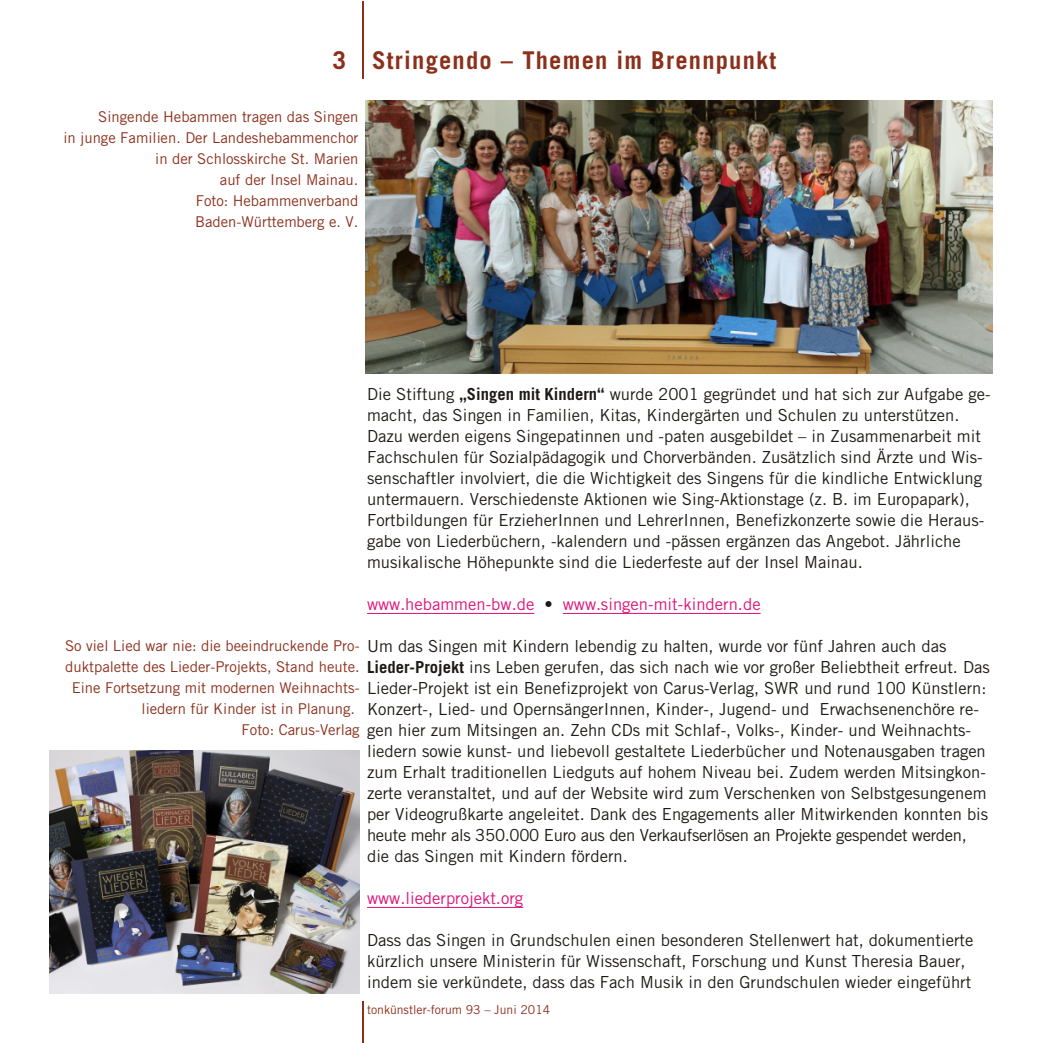
<style>
.page{position:relative;width:1043px;height:1043px;background:#fff}
.page>*{position:absolute;margin:0;border:0;box-sizing:border-box;transform-origin:0 0}
.t1{font:700 24.5px "Trade Gothic";letter-spacing:.05em;color:#8c301c}
.t2{font:16.62px/21px "Trade Gothic";color:#1f1a17}
.t3{font:16.62px "Trade Gothic";color:#de127a}
.t4{font:14.88px/21px "Trade Gothic";color:#8c301c;text-align:right}
.t5{font:12.25px "Trade Gothic";letter-spacing:-.005em;color:#8c301c}
.s1{font-weight:700}
.s2{color:#1f1a17}
</style>
<div class="page">
<hr style="left:367px;top:613px;width:167px;height:1px;background:#de127a">
<hr style="left:563px;top:613px;width:198px;height:1px;background:#de127a">
<hr style="left:367px;top:907px;width:156px;height:1px;background:#de127a">
<hr style="left:362px;top:1001px;width:2px;height:42px;background:#8c301c">
<hr style="left:362px;top:1px;width:2px;height:77px;background:#8c301c">
<img style="left:366px;top:100px;width:626px;height:274px">
<img style="left:50px;top:750px;width:309px;height:243px">
<h1 class="t1" style="left:332px;top:50px;width:446px">3 Stringendo – Themen im Brennpunkt</h1>
<p class="t4" style="left:63px;top:107px;width:297px">Sin gen de Heb am men tra gen das Sin gen<br>in jun ge Fa mi lien. Der Lan des he bam men chor in der Schloss kir che St. Ma rien<br>auf der In sel Mai nau.<br>Foto: Heb am men ver band<br>Ba den-Würt tem berg e. V.</p>
<p class="t2" style="left:367px;top:385px;width:625px">Die Stif tung <span class="s1">„Sin gen mit Kin dern“</span> wur de 2001 ge grün det und hat sich zur Auf ga be ge - macht, das Sin gen in Fa mi lien, Ki tas, Kin der gär ten und Schu len zu un ter stüt zen.<br>Dazu wer den ei gens Sin ge pa tin nen und -pa ten aus ge bil det – in Zu sam men ar beit mit Fach schu len für So zial päd ago gik und Chor ver bän den. Zu sätz lich sind Ärz te und Wis - sen schaft ler in vol viert, die die Wich tig keit des Sin gens für die kind li che Ent wic klung un ter mau ern. Ver schie dens te Ak tio nen wie Sing-Ak tions ta ge (z. B. im Eu ro pa park), Fort bil dun gen für Er zie he rIn nen und Leh re rIn nen, Be ne fiz kon zer te so wie die He raus - ga be von Lie der bü chern, -ka len dern und -päs sen er gän zen das Angebot. Jährliche musikalische Höhepunkte sind die Liederfeste auf der Insel Mainau.</p>
<p class="t3" style="left:367px;top:597px;width:395px">www.hebammen-bw.de <span class="s2">•</span> www.singen-mit-kindern.de</p>
<p class="t2" style="left:367px;top:637px;width:624px">Um das Sin gen mit Kin dern le ben dig zu hal ten, wur de vor fünf Jah ren auch das<br><span class="s1">Lie der-Pro jekt</span> ins Le ben ge ru fen, das sich nach wie vor gro ßer Be liebt heit er freut. Das Lie der-Pro jekt ist ein Be ne fiz pro jekt von Ca rus-Ver lag, SWR und rund 100 Künst lern:<br>Kon zert-, Lied- und Opern sän ge rIn nen, Kin der-, Ju gend- und Er wach sen en chö re re - gen hier zum Mit sin gen an. Zehn CDs mit Schlaf-, Volks-, Kin der- und Weih nachts&shy;lie dern so wie kunst- und lie be voll ge stal te te Lie der bü cher und No ten aus ga ben tra gen zum Er halt tra di tio nel len Lied guts auf ho hem Ni veau bei. Zu dem wer den Mit sing kon - zer te ver an stal tet, und auf der Web si te wird zum Ver schen ken von Selbst ge sun ge nem per Vi deo gruß kar te an ge lei tet. Dank des En ga ge ments al ler Mit wir ken den konn ten bis heu te mehr als 350.000 Euro aus den Verkaufserlösen an Projekte gespendet werden, die das Singen mit Kindern fördern.</p>
<p class="t3" style="left:367px;top:891px;width:158px">www.lie der pro jekt.org</p>
<p class="t2" style="left:367px;top:931px;width:608px">Dass das Sin gen in Grund schu len ei nen be son de ren Stel len wert hat, do ku men tier te kürz lich un se re Mi nis te rin für Wis sen schaft, For schung und Kunst The re sia Bau er, in dem sie ver kün de te, dass das Fach Mu sik in den Grund schu len wie der ein ge führt</p>
<p class="t5" style="left:367px;top:1004px;width:185px">ton künstler-fo rum 93 – Juni 2014</p>
<p class="t4" style="left:65px;top:637px;width:296px">So viel Lied war nie: die be ein dru cken de Pro -</p>
<p class="t4" style="left:65px;top:658px;width:296px">dukt pa let te des Lie der-Pro jekts, Stand heu te.</p>
<p class="t4" style="left:72px;top:679px;width:289px">Eine Fort set zung mit mo der nen Weih nachts-</p>
<p class="t4" style="left:142px;top:700px;width:215px">lie dern für Kin der ist in Pla nung.</p>
<p class="t4" style="left:242px;top:721px;width:120px">Foto: Ca rus-Ver lag</p>
</div>
